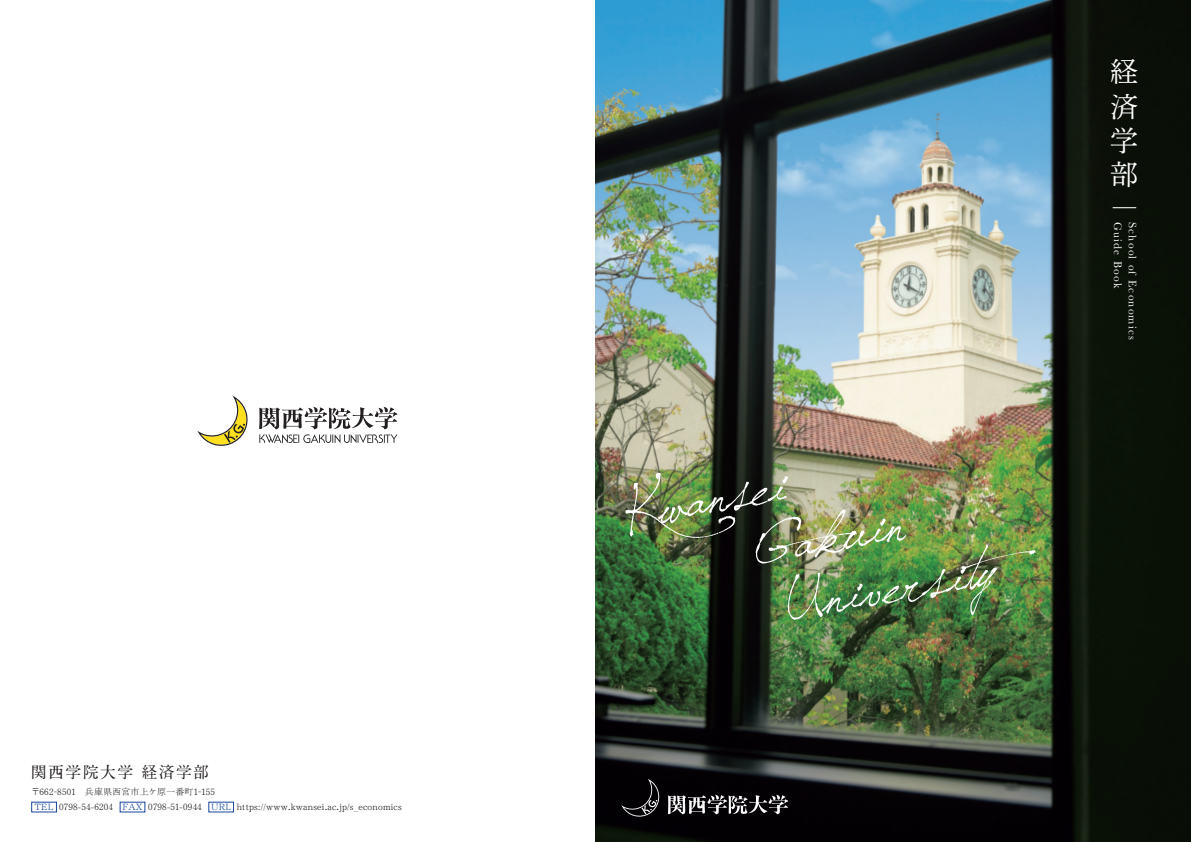
<style>
.page{position:relative;width:1191px;height:842px;background:#fff}
.page>*{position:absolute;margin:0;border:0;box-sizing:border-box;transform-origin:0 0}
.t1{font:65.2px "Jellyka Saint Andrews Queen";color:#fff}
.t2{font:28px/34.4px "Shuei Min Pr 6 N L";color:#fff;text-align:justify}
.t3{font:700 15.9px "A1 Mincho Std";letter-spacing:.085em;color:#231f20}
.t4{font:11.4px "Baskerville";letter-spacing:.105em;color:#fff}
.t5{font:300 8.9px/15px "Ro H Min S Kok Pro";letter-spacing:.025em;color:#231f20}
.s1{color:#18469d}
</style>
<div class="page">
<img style="left:595px;top:0;width:596px;height:842px">
<svg style="left:1112px;top:208px;width:24px;height:1px"></svg>
<img style="left:755px;top:509px;width:151px;height:55px">
<svg style="left:259px;top:407px;width:138px;height:36px"></svg>
<svg style="left:197px;top:396px;width:51px;height:50px"></svg>
<svg style="left:668px;top:795px;width:120px;height:19px"></svg>
<svg style="left:621px;top:779px;width:40px;height:40px;background:#1a181b"></svg>
<h3 class="t3" style="left:31px;top:759px;width:180px">関西学院大学 経済学部</h3>
<p class="t5" style="left:34px;top:785px;width:369px;text-indent:-3px">〒662-8501　兵庫県西宮市上ケ原一番町1-155<br><span class="s1">TEL</span> 0798-54-6204　<span class="s1">FAX</span> 0798-51-0944　<span class="s1">URL</span> https://www.kwansei.ac.jp/s_economics</p>
<h1 class="t1" style="left:615px;top:466px;width:164px;rotate:-9deg">Kwansei</h1>
<h1 class="t1" style="left:778px;top:559px;width:206px;rotate:-9deg">University</h1>
<h2 class="t2" style="left:1110px;top:50px;width:29px">経済学部</h2>
<p class="t4" style="left:1125px;top:222px;width:68px;rotate:90deg">Guide Book</p>
<p class="t4" style="left:1139px;top:222px;width:120px;rotate:90deg">School of Economics</p>
</div>
